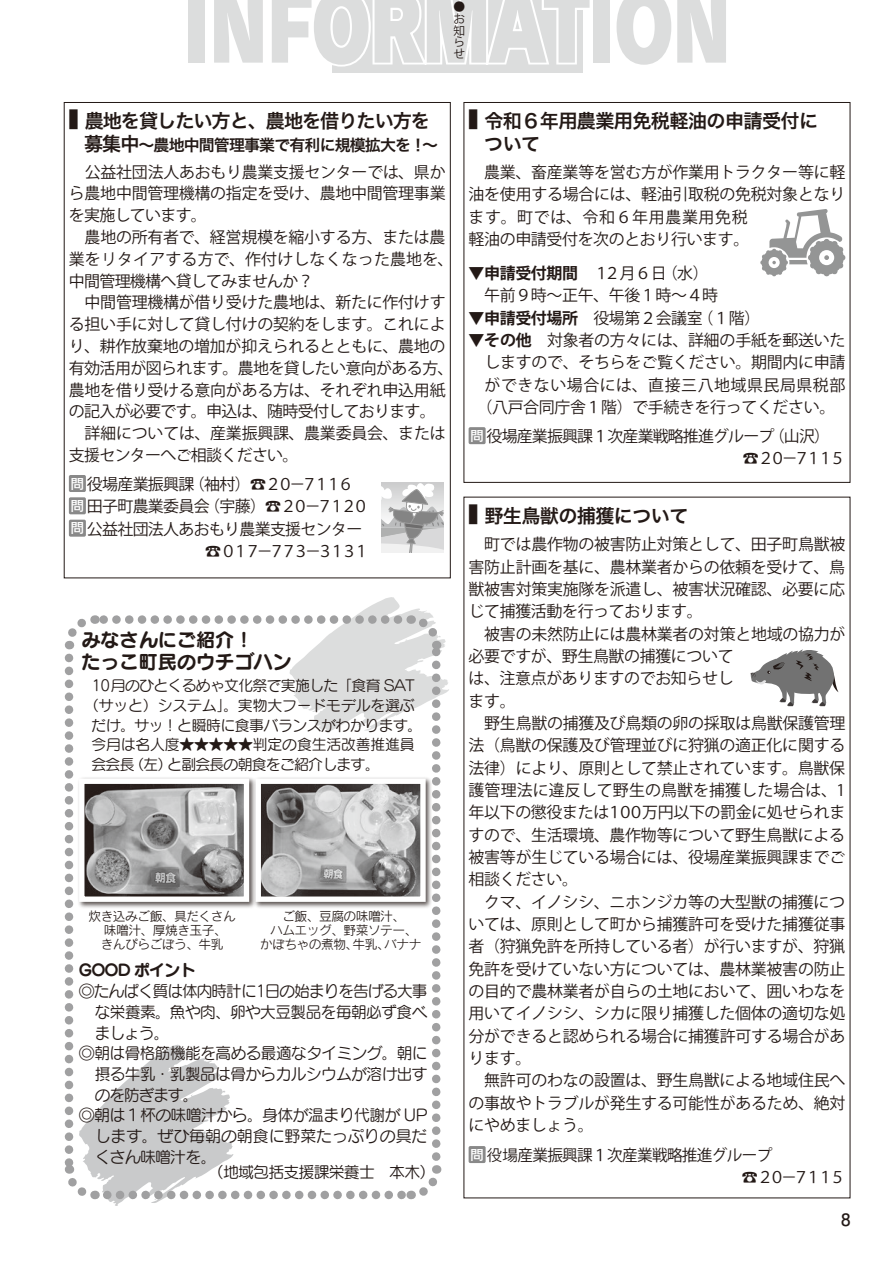
<style>
.page{position:relative;width:893px;height:1263px;background:#fff}
.page>*{position:absolute;margin:0;border:0;box-sizing:border-box;transform-origin:0 0}
.t1{font:500 22.95px "Shin Go Pro";color:#231916;scale:.42 1}
.t2{font:19.2px "Hira Kaku Pro W6";letter-spacing:-.035em;color:#231916}
.t3{font:19.2px/22.4px "Seurat Pro B";color:#231916}
.t4{font:19.2px "Hira Kaku Pro W6";letter-spacing:-.055em;color:#231916}
.t5{font:700 16.95px "Futo Go B101 Pro";color:#231916}
.t6{font:15.9px/22.4px "Koz Go Pro";letter-spacing:-.015em;color:#231916}
.t7{font:15.9px "Seurat Pro M";letter-spacing:-.03em;color:#231916}
.t8{font:15.9px/21.9px "Koz Go Pro";letter-spacing:-.045em;color:#231916}
.t9{font:15.9px/21.9px "Koz Go Pro";letter-spacing:-.055em;color:#231916}
.t10{font:15.9px "Seurat Pro M";letter-spacing:-.06em;color:#231916}
.t11{font:15.9px "Koz Go Pro";letter-spacing:.005em;color:#231916}
.t12{font:15.9px "Seurat Pro M";letter-spacing:-.055em;color:#231916}
.t13{font:15.9px "Koz Go Pro";letter-spacing:.03em;color:#231916}
.t14{font:15.9px "Seurat Pro M";letter-spacing:-.005em;color:#231916}
.t15{font:15.9px "Hira Kaku Pro W6";letter-spacing:-.055em;color:#231916}
.t16{font:700 15.9px "Koz Go Pro";letter-spacing:-.02em;color:#231916}
.t17{font:15.9px "Koz Go Pro";letter-spacing:-.245em;color:#231916}
.t18{font:15.9px "Seurat Pro B";letter-spacing:-.055em;color:#231916}
.t19{font:14.85px "Seurat Pro M";letter-spacing:-.035em;color:#231916}
.t20{font:14.85px "Seurat Pro M";letter-spacing:-.01em;color:#231916}
.t21{font:14.85px "Seurat Pro M";letter-spacing:-.015em;color:#231916}
.t22{font:13.8px "Rodin Pro DB";color:#fff}
.t23{font:12.75px/13.8px "Rodin Pro M";letter-spacing:-.04em;color:#231916;text-align:center}
.t24{font:11.7px/11.7px "Koz Go Pro";color:#231916;text-align:justify}
.s1{font-family:"Rodin Pro DB";font-size:13.8px;color:#fff}
.s2{font-weight:400}
.s3{font-weight:700}
.s4{font-family:"Rodin Pro M"}
</style>
<div class="page">
<div style="left:332px;top:0;width:251px;height:72px;background:#dcdddd"></div>
<svg style="left:188px;top:0;width:538px;height:67px"></svg>
<svg style="left:64px;top:597px;width:385px;height:609px"></svg>
<div style="left:77px;top:776px;width:179px;height:133px;background:#231916;opacity:.75"></div>
<img style="left:85px;top:784px;width:158px;height:112px">
<div style="left:79px;top:778px;width:170px;height:124px;border:5px solid #fff"></div>
<div style="left:253px;top:776px;width:180px;height:133px;background:#231916;opacity:.75"></div>
<img style="left:262px;top:784px;width:158px;height:112px">
<div style="left:256px;top:778px;width:170px;height:124px;border:5px solid #fff"></div>
<div style="left:469px;top:427px;width:17px;height:17px;background:#898989;border-radius:2px"></div>
<div style="left:463px;top:102px;width:387px;height:381px;border:1px solid #231916"></div>
<div style="left:469px;top:1146px;width:17px;height:17px;background:#898989;border-radius:2px"></div>
<svg style="left:381px;top:483px;width:62px;height:70px"></svg>
<div style="left:69px;top:475px;width:17px;height:17px;background:#898989;border-radius:2px"></div>
<div style="left:69px;top:497px;width:17px;height:17px;background:#898989;border-radius:2px"></div>
<div style="left:69px;top:520px;width:17px;height:17px;background:#898989;border-radius:2px"></div>
<svg style="left:751px;top:649px;width:87px;height:57px"></svg>
<svg style="left:760px;top:209px;width:85px;height:67px"></svg>
<p class="t24" style="left:453px;top:1px;width:13px">●</p>
<p class="t24" style="left:453px;top:13px;width:13px">お知らせ</p>
<h1 class="t1" style="left:69px;top:101px;width:24px">■</h1>
<p class="t4" style="left:85px;top:104px;width:347px">農地を貸したい方と、農地を借りたい方を</p>
<p class="t2" style="left:84px;top:126px;width:57px">募集中</p>
<p class="t2" style="left:69px;top:126px;width:21px">　</p>
<p class="t6" style="left:69px;top:161px;width:386px;line-height:21.8px">　公益社団法人あおもり農業支援センターでは、県から農地中間管理機構の指定を受け、農地中間管理事業を実施しています。<br>　農地の所有者で、経営規模を縮小する方、または農業をリタイアする方で、作付けしなくなった農地を、中間管理機構へ貸してみませんか?<br>　中間管理機構が借り受けた農地は、新たに作付けする担い手に対して貸し付けの契約をします。これにより、耕作放棄地の増加が抑えられるとともに、農地の有効活用が図られます。農地を貸したい意向がある方、農地を借り受ける意向がある方は、それぞれ申込用紙の記入が必要です。申込は、随時受付しております。　詳細については、産業振興課、農業委員会、または支援センターへご相談ください。</p>
<p class="t22" style="left:70px;top:474px;width:14px">問</p>
<p class="t6" style="left:189px;top:473px;width:166px">（袖村( ☎ ２０－７１１６</p>
<p class="t15" style="left:138px;top:130px;width:289px">～農地中間管理事業で有利に規模拡大を!</p>
<p class="t15" style="left:422px;top:130px;width:17px">~</p>
<p class="t8" style="left:87px;top:474px;width:109px">役場産業振興課</p>
<p class="t8" style="left:87px;top:496px;width:124px">田子町農業委員会</p>
<p class="t8" style="left:70px;top:518px;width:293px"><span class="s1">問</span>公益社団法人あおもり農業支援センター</p>
<p class="t17" style="left:205px;top:540px;width:165px">☎０１７－７７３－３１３１</p>
<p class="t22" style="left:70px;top:497px;width:14px">問</p>
<p class="t6" style="left:204px;top:496px;width:166px">（宇藤( ☎ ２０－７１２０</p>
<p class="t3" style="left:81px;top:627px;width:212px">みなさんにご紹介!<br>たっこ町民のウチゴハン</p>
<p class="t19" style="left:92px;top:676px;width:325px">10月のひとくるめゃ文化祭で実施した「食育 SAT</p>
<p class="t20" style="left:84px;top:696px;width:332px">（サッと）システム」。実物大フードモデルを選ぶ</p>
<p class="t19" style="left:92px;top:715px;width:332px">だけ。サッ！と瞬時に食事バランスがわかります。</p>
<p class="t21" style="left:92px;top:735px;width:325px">今月は名人度★★★★★判定の食生活改善推進員</p>
<p class="t19" style="left:167px;top:755px;width:214px">と副会長の朝食をご紹介します。</p>
<p class="t19" style="left:92px;top:755px;width:45px">会会長</p>
<p class="t19" style="left:129px;top:755px;width:45px">（左）</p>
<p class="t23" style="left:88px;top:909px;width:149px">炊き込みご飯、具だくさん味噌汁、厚焼き玉子、<br>きんぴらごぼう、牛乳</p>
<p class="t23" style="left:282px;top:909px;width:124px">ご飯、豆腐の味噌汁、</p>
<p class="t23" style="left:270px;top:923px;width:149px">ハムエッグ、野菜ソテー、</p>
<p class="t23" style="left:384px;top:937px;width:39px">バナナ</p>
<p class="t23" style="left:260px;top:937px;width:100px">かぼちゃの煮物、</p>
<p class="t23" style="left:353px;top:937px;width:39px">牛乳、</p>
<p class="t18" style="left:79px;top:959px;width:118px">GOOD ポイント</p>
<p class="t10" style="left:79px;top:981px;width:350px">◎たんぱく質は体内時計に1日の始まりを告げる大事</p>
<p class="t7" style="left:95px;top:1001px;width:334px">な栄養素。魚や肉、卵や大豆製品を毎朝必ず食べ</p>
<p class="t7" style="left:95px;top:1022px;width:76px">ましょう。</p>
<p class="t7" style="left:79px;top:1043px;width:350px">◎朝は骨格筋機能を高める最適なタイミング。朝に</p>
<p class="t7" style="left:95px;top:1064px;width:334px">摂る牛乳・乳製品は骨からカルシウムが溶け出す</p>
<p class="t7" style="left:95px;top:1084px;width:105px">のを防ぎます。</p>
<p class="t7" style="left:79px;top:1105px;width:350px">◎朝は１杯の味噌汁から。身体が温まり代謝が UP</p>
<p class="t14" style="left:95px;top:1126px;width:334px">します。ぜひ毎朝の朝食に野菜たっぷりの具だ</p>
<p class="t12" style="left:208px;top:1161px;width:229px">（地域包括支援課栄養士　本木(</p>
<p class="t12" style="left:95px;top:1146px;width:123px">くさん味噌汁を。</p>
<h1 class="t1" style="left:469px;top:101px;width:24px">■</h1>
<p class="t2" style="left:484px;top:104px;width:335px">令和６年用農業用免税軽油の申請受付に</p>
<p class="t2" style="left:484px;top:126px;width:58px">ついて</p>
<p class="t6" style="left:469px;top:161px;width:378px">　農業、畜産業等を営む方が作業用トラクター等に軽油を使用する場合には、軽油引取税の免税対象となります。町では、令和６年用農業用免税<br>軽油の申請受付を次のとおり行います。</p>
<p class="t6" style="left:662px;top:262px;width:49px">（水(</p>
<p class="t16" style="left:469px;top:263px;width:200px">▼申請受付期間<span class="s2">　１２月６日</span></p>
<p class="t6" style="left:469px;top:285px;width:251px">　午前９時～正午、午後１時～４時</p>
<p class="t6" style="left:698px;top:307px;width:64px">（１階(</p>
<p class="t6" style="left:469px;top:307px;width:236px"><span class="s3">▼申請受付場所</span>　役場第２会議室</p>
<p class="t6" style="left:469px;top:329px;width:378px"><span class="s3">▼その他</span>　対象者の方々には、詳細の手紙を郵送いた</p>
<p class="t6" style="left:485px;top:352px;width:362px">しますので、そちらをご覧ください。期間内に申請</p>
<p class="t13" style="left:485px;top:375px;width:362px">ができない場合には、直接三八地域県民局県税部</p>
<p class="t6" style="left:477px;top:396px;width:360px">（八戸合同庁舎１階）で手続きを行ってください。</p>
<p class="t22" style="left:470px;top:427px;width:14px">問</p>
<p class="t6" style="left:769px;top:426px;width:63px">（山沢(</p>
<p class="t9" style="left:743px;top:426px;width:104px;text-indent:-256px">役場産業振興課１次産業戦略推進グループ<br>☎２０−７１１５</p>
<h1 class="t1" style="left:469px;top:495px;width:24px">■</h1>
<p class="t6" style="left:469px;top:534px;width:378px">　町では農作物の被害防止対策として、田子町鳥獣被</p>
<p class="t6" style="left:469px;top:556px;width:378px">害防止計画を基に、農林業者からの依頼を受けて、鳥</p>
<p class="t6" style="left:469px;top:578px;width:378px">獣被害対策実施隊を派遣し、被害状況確認、必要に応</p>
<p class="t6" style="left:469px;top:601px;width:236px">じて捕獲活動を行っております。</p>
<p class="t6" style="left:469px;top:623px;width:378px">　被害の未然防止には農林業者の対策と地域の協力が</p>
<p class="t6" style="left:469px;top:645px;width:267px">必要ですが、野生鳥獣の捕獲について</p>
<p class="t6" style="left:469px;top:668px;width:267px">は、注意点がありますのでお知らせし</p>
<p class="t6" style="left:469px;top:690px;width:49px">ます。</p>
<p class="t6" style="left:469px;top:712px;width:378px">　野生鳥獣の捕獲及び鳥類の卵の採取は鳥獣保護管理</p>
<p class="t6" style="left:469px;top:735px;width:378px">法（鳥獣の保護及び管理並びに狩猟の適正化に関する</p>
<p class="t6" style="left:469px;top:757px;width:378px">法律）により、原則として禁止されています。鳥獣保</p>
<p class="t11" style="left:469px;top:780px;width:378px">護管理法に違反して野生の鳥獣を捕獲した場合は、1</p>
<p class="t6" style="left:607px;top:802px;width:240px">１００万円以下の罰金に処せられま</p>
<p class="t2" style="left:484px;top:498px;width:206px">野生鳥獣の捕獲について</p>
<p class="t6" style="left:469px;top:802px;width:378px">年以下の懲役または<br>すので、生活環境、農作物等について野生鳥獣による被害等が生じている場合には、役場産業振興課までご相談ください。<br>　クマ、イノシシ、ニホンジカ等の大型獣の捕獲については、原則として町から捕獲許可を受けた捕獲従事者（狩猟免許を所持している者）が行いますが、狩猟免許を受けていない方については、農林業被害の防止の目的で農林業者が自らの土地において、囲いわなを用いてイノシシ、シカに限り捕獲した個体の適切な処分ができると認められる場合に捕獲許可する場合があります。<br>　無許可のわなの設置は、野生鳥獣による地域住民への事故やトラブルが発生する可能性があるため、絶対にやめましょう。</p>
<p class="t22" style="left:470px;top:1145px;width:14px">問</p>
<p class="t8" style="left:742px;top:1145px;width:105px;text-indent:-255px"><span class="s4">役場</span>産業振興課１次産業戦略推進グループ<br>☎２０－７１１５</p>
<p class="t5" style="left:841px;top:1206px;width:11px">8</p>
</div>
